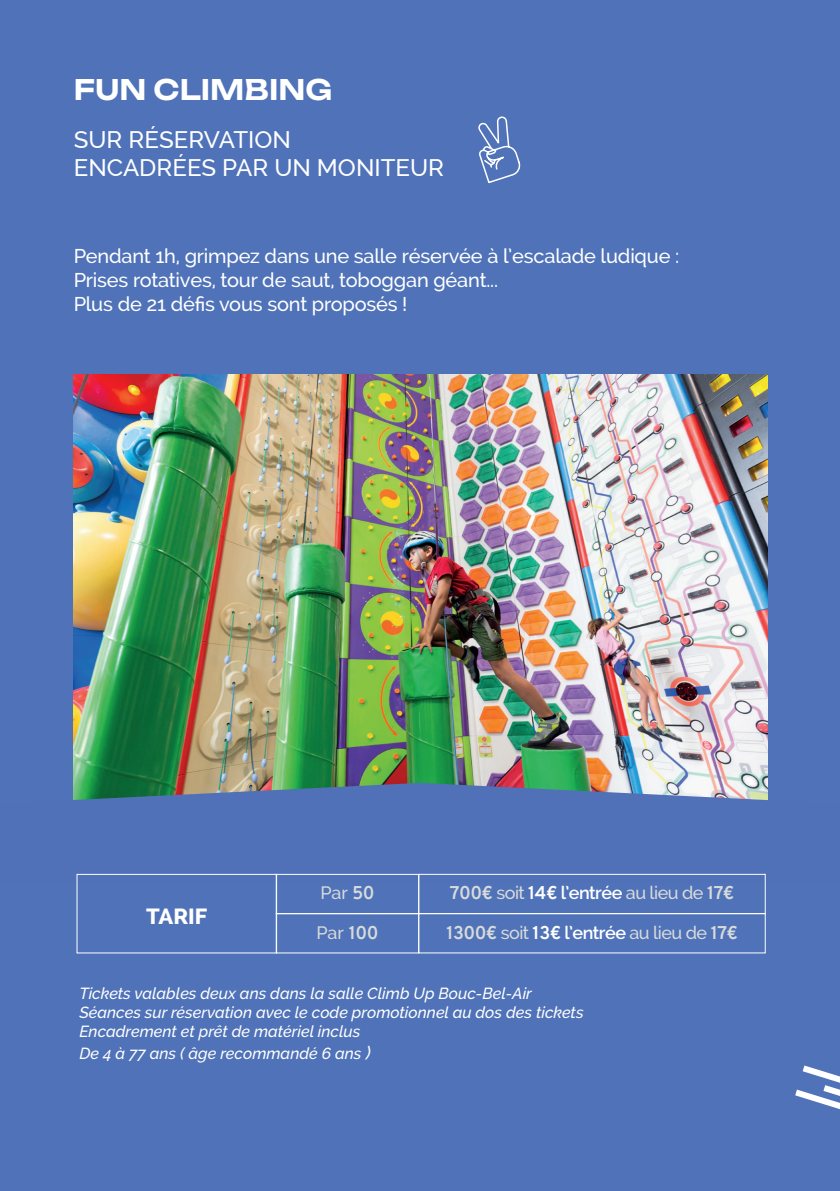
<style>
.page{position:relative;width:840px;height:1191px;background:#fff}
.page>*{position:absolute;margin:0;border:0;box-sizing:border-box;transform-origin:0 0}
.t1{font:28px "Unbounded";color:#fff}
.t2{font:500 24px/28px "Raleway";color:#fff}
.t3{font:800 22px "Raleway";color:#fff}
.t4{font:500 20px/24px "Raleway";letter-spacing:-.01em;color:#fff}
.t5{font:500 18px/39.2px "Raleway";letter-spacing:-.03em;color:#d8dbda}
.t6{font:500 18px/39.2px "Raleway";letter-spacing:-.005em;color:#d7dbda}
.t7{font:italic 500 16px/19.2px "Raleway";color:#fff}
.s1{font-family:"Overpass";font-weight:700}
.s2{font-family:"Overpass";font-weight:700;color:#fff}
.s3{font-weight:600;color:#fff}
.s4{font-size:18px}
</style>
<div class="page">
<div style="left:0;top:0;width:839px;height:1191px;background:#4f72b8"></div>
<svg style="left:795px;top:1065px;width:44px;height:44px"></svg>
<img style="left:74px;top:374px;width:693px;height:409px">
<svg style="left:73px;top:783px;width:695px;height:99px"></svg>
<div style="left:76px;top:874px;width:201px;height:79px;border:1px solid #fff"></div>
<div style="left:275px;top:874px;width:144px;height:40px;border:1px solid #fff"></div>
<div style="left:418px;top:874px;width:347px;height:40px;border:1px solid #fff"></div>
<div style="left:275px;top:913px;width:144px;height:40px;border:1px solid #fff"></div>
<div style="left:418px;top:913px;width:347px;height:40px;border:1px solid #fff"></div>
<svg style="left:478px;top:116px;width:42px;height:68px"></svg>
<h1 class="t1" style="left:74px;top:67px;width:260px">FUN CLIMBING</h1>
<h2 class="t2" style="left:74px;top:126px;width:372px">SUR RÉSERVATION<br>ENCADRÉES PAR UN MONITEUR</h2>
<p class="t4" style="left:74px;top:244px;width:607px">Pendant 1h, grimpez dans une salle réservée à l’escalade ludique :<br>Prises rotatives, tour de saut, toboggan géant...<br>Plus de 21 défis vous sont proposés !</p>
<h3 class="t3" style="left:146px;top:903px;width:63px">TARIF</h3>
<p class="t6" style="left:316px;top:873px;width:63px">Par <span class="s1">50<br></span>Par <span class="s1">100</span></p>
<p class="t5" style="left:446px;top:873px;width:293px"><span class="s1">700€</span> soit <span class="s2">14€</span> <span class="s3">l’entrée</span> au lieu de <span class="s1">17€<br>1300€</span> soit <span class="s2">13€</span> <span class="s3">l’entrée</span> au lieu de <span class="s1">17€</span></p>
<p class="t7" style="left:79px;top:983px;width:505px">Tickets valables deux ans dans la salle Climb Up Bouc-Bel-Air<br>Séances sur réservation avec le code promotionnel au dos des tickets<br>Encadrement et prêt de matériel inclus</p>
<p class="t7" style="left:79px;top:1043px;width:293px">De 4 à 77 ans ( âge recommandé 6 ans <span class="s4">)</span></p>
</div>
